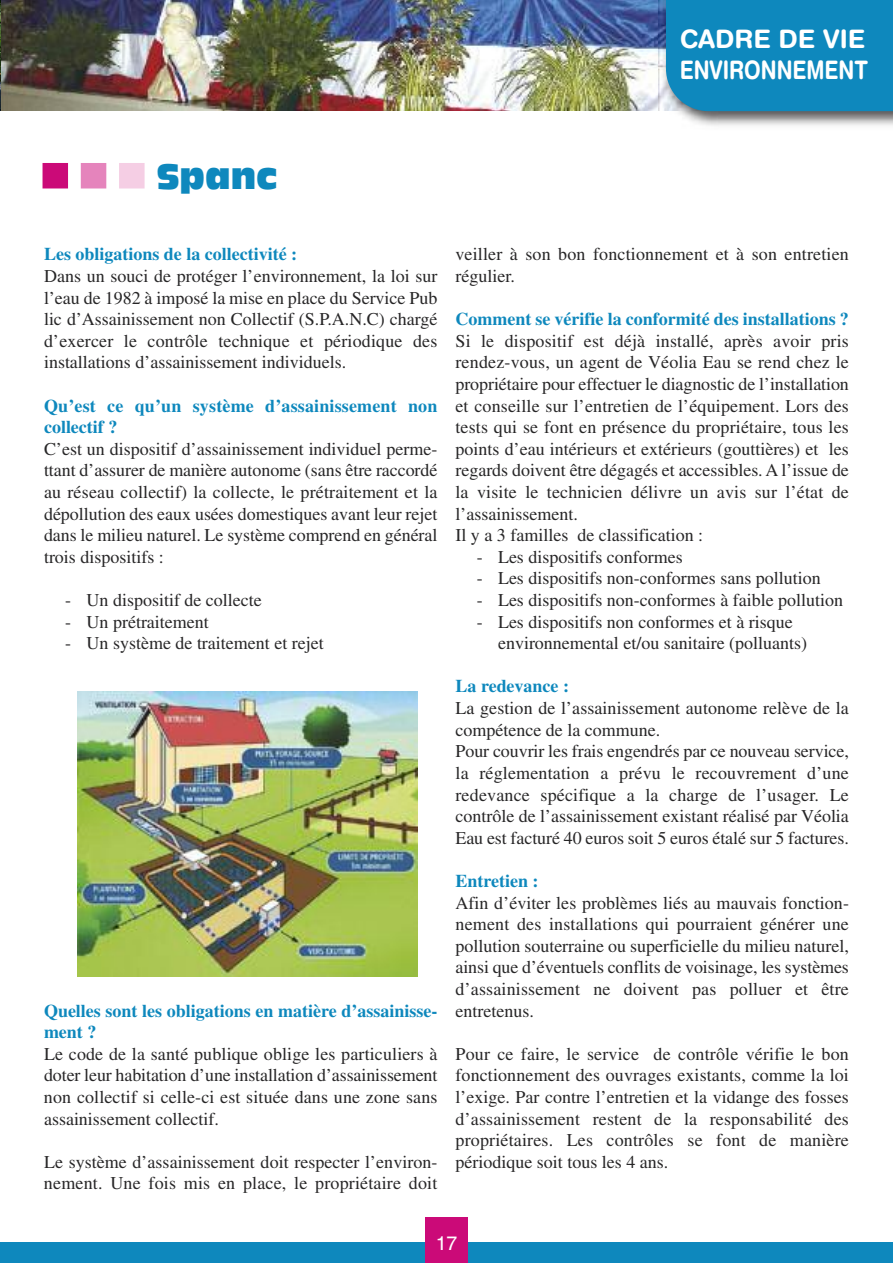
<style>
.page{position:relative;width:893px;height:1263px;background:#fff}
.page>*{position:absolute;margin:0;border:0;box-sizing:border-box;transform-origin:0 0}
.t1{font:34.5px "Antique Olive Compact";color:#0e88bd;scale:.96 1}
.t2{font:700 25.5px/30.6px "Helvetica Rounded";color:#fff}
.t3{font:19.5px "Helvetica";color:#fff}
.t4{font:18px/21.6px "Times";color:#272627;text-align:justify}
.t5{font:700 18px/21.6px "Times";color:#0e88bd}
</style>
<div class="page">
<img style="left:1px;top:0;width:658px;height:111px">
<img style="left:678px;top:111px;width:215px;height:15px">
<img style="left:659px;top:0;width:7px;height:111px">
<div style="left:666px;top:0;width:227px;height:111px;background:#0e88bd"></div>
<div style="left:0;top:1242px;width:893px;height:21px;background:#0e88bd"></div>
<div style="left:43px;top:163px;width:25px;height:25px;background:#cb0a78"></div>
<div style="left:81px;top:163px;width:25px;height:25px;background:#e584bc"></div>
<div style="left:119px;top:163px;width:26px;height:25px;background:#f5cee4"></div>
<div style="left:425px;top:1217px;width:43px;height:46px;background:#cb0a78"></div>
<img style="left:77px;top:691px;width:341px;height:285px">
<h2 class="t2" style="left:680px;top:26px;width:190px">CADRE DE VIE<br>ENVIRONNEMENT</h2>
<h1 class="t1" style="left:156px;top:163px;width:128px">SPANC</h1>
<p class="t5" style="left:44px;top:245px;width:255px">Les obligations de la collectivité :</p>
<p class="t4" style="left:44px;top:267px;width:395px">Dans un souci de protéger l’environnement, la loi sur l’eau de 1982 à imposé la mise en place du Service Pub lic d’Assainissement non Collectif (S.P.A.N.C) chargé d’exercer le contrôle technique et périodique des installations d’assainissement individuels.</p>
<p class="t5" style="left:44px;top:397px;width:395px">Qu’est ce qu’un système d’assainissement non collectif ?</p>
<p class="t4" style="left:44px;top:440px;width:395px">C’est un dispositif d’assainissement individuel perme&shy;ttant d’assurer de manière autonome (sans être raccordé au réseau collectif) la collecte, le prétraitement et la dépollution des eaux usées domestiques avant leur rejet dans le milieu naturel. Le système comprend en général trois dispositifs :</p>
<p class="t4" style="left:65px;top:591px;width:198px">- Un dispositif de collecte</p>
<p class="t4" style="left:65px;top:613px;width:145px">- Un prétraitement</p>
<p class="t4" style="left:65px;top:634px;width:260px">- Un système de traitement et rejet</p>
<p class="t5" style="left:44px;top:1001px;width:395px">Quelles sont les obligations en matière d’assainisse&shy;ment ?</p>
<p class="t4" style="left:44px;top:1045px;width:395px">Le code de la santé publique oblige les particuliers à doter leur habitation d’une installation d’assainissement non collectif si celle-ci est située dans une zone sans assainissement collectif.</p>
<p class="t4" style="left:44px;top:1153px;width:395px">Le système d’assainissement doit respecter l’environ&shy;nement. Une fois mis en place, le propriétaire doit</p>
<p class="t4" style="left:455px;top:245px;width:395px">veiller à son bon fonctionnement et à son entretien régulier.</p>
<p class="t5" style="left:455px;top:310px;width:395px">Comment se vérifie la conformité des installations ?</p>
<p class="t4" style="left:455px;top:332px;width:395px;text-align:left">Si le dispositif est déjà installé, après avoir pris rendez-vous, un agent de Véolia Eau se rend chez le propriétaire pour effectuer le diagnostic de l’installation et conseille sur l’entretien de l’équipement. Lors des tests qui se font en présence du propriétaire, tous les points d’eau intérieurs et extérieurs (gouttières) et les regards doivent être dégagés et accessibles. A l’issue de la visite le technicien délivre un avis sur l’état de l’assainissement.<br>Il y a 3 familles de classification :</p>
<p class="t4" style="left:477px;top:548px;width:208px">- Les dispositifs conformes</p>
<p class="t4" style="left:477px;top:569px;width:345px">- Les dispositifs non-conformes sans pollution</p>
<p class="t4" style="left:477px;top:591px;width:368px">- Les dispositifs non-conformes à faible pollution</p>
<p class="t4" style="left:498px;top:613px;width:311px;text-indent:-21px">- Les dispositifs non conformes et à risque environnemental et/ou sanitaire (polluants)</p>
<p class="t5" style="left:455px;top:677px;width:115px">La redevance :</p>
<p class="t4" style="left:455px;top:699px;width:395px;text-align:left">La gestion de l’assainissement autonome relève de la compétence de la commune.<br>Pour couvrir les frais engendrés par ce nouveau service, la réglementation a prévu le recouvrement d’une redevance spécifique a la charge de l’usager. Le contrôle de l’assainissement existant réalisé par Véolia Eau est facturé 40 euros soit 5 euros étalé sur 5 factures.</p>
<p class="t5" style="left:455px;top:872px;width:85px">Entretien :</p>
<p class="t4" style="left:455px;top:893px;width:395px">Afin d’éviter les problèmes liés au mauvais fonction&shy;nement des installations qui pourraient générer une pollution souterraine ou superficielle du milieu naturel, ainsi que d’éventuels conflits de voisinage, les systèmes d’assainissement ne doivent pas polluer et être entretenus.</p>
<p class="t4" style="left:455px;top:1045px;width:395px">Pour ce faire, le service de contrôle vérifie le bon fonctionnement des ouvrages existants, comme la loi l’exige. Par contre l’entretien et la vidange des fosses d’assainissement restent de la responsabilité des propriétaires. Les contrôles se font de manière périodique soit tous les 4 ans.</p>
<p class="t3" style="left:436px;top:1236px;width:23px">17</p>
</div>
